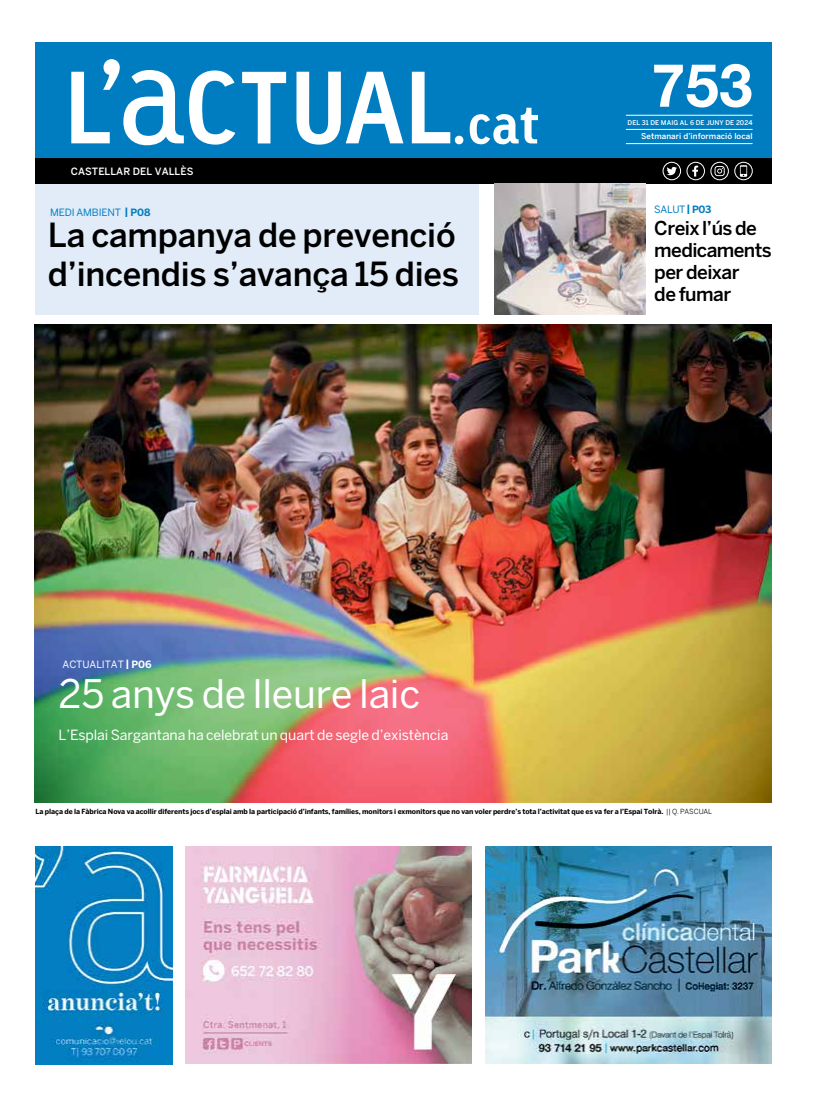
<style>
.page{position:relative;width:820px;height:1106px;background:#fff}
.page>*{position:absolute;margin:0;border:0;box-sizing:border-box;transform-origin:0 0}
.t1{font:700 60px "Helvetica Neue";color:#fff}
.t2{font:39px "Benton Sans";letter-spacing:-.005em;color:#fff}
.t3{font:500 33px/39px "Benton Sans";letter-spacing:-.01em;color:#000}
.t4{font:500 19px/22px "Benton Sans";letter-spacing:-.03em;color:#000}
.t5{font:14px "Benton Sans";letter-spacing:-.005em;color:#fff}
.t6{font:10px "Benton Sans";letter-spacing:-.005em;color:#007dc1}
.t7{font:500 10px "Benton Sans";letter-spacing:.005em;color:#fff}
.t8{font:10px "Benton Sans";letter-spacing:-.005em;color:#fff}
.t9{font:500 8px "Benton Sans";letter-spacing:.005em;color:#fff}
.t10{font:700 7px "Benton Sans";letter-spacing:-.01em;color:#000}
.t11{font:500 6.5px "Benton Sans";letter-spacing:.005em;color:#fff}
.s1{font-weight:700}
.s2{font-weight:400}
</style>
<div class="page">
<div style="left:35px;top:43px;width:736px;height:115px;background:#007dc1"></div>
<div style="left:35px;top:158px;width:736px;height:26px;background:#000"></div>
<hr style="left:625px;top:115px;width:127px;height:1px;background:#fff">
<hr style="left:625px;top:129px;width:127px;height:1px;background:#fff">
<hr style="left:625px;top:143px;width:127px;height:1px;background:#fff">
<svg style="left:242px;top:72px;width:44px;height:71px"></svg>
<svg style="left:296px;top:72px;width:107px;height:73px"></svg>
<svg style="left:71px;top:59px;width:164px;height:86px"></svg>
<svg style="left:411px;top:72px;width:52px;height:72px"></svg>
<svg style="left:469px;top:108px;width:68px;height:36px"></svg>
<div style="left:734px;top:162px;width:18px;height:18px;border:1px solid #fff;border-radius:50%"></div>
<svg style="left:739px;top:165px;width:7px;height:12px"></svg>
<div style="left:710px;top:162px;width:18px;height:18px;border:1px solid #fff;border-radius:50%"></div>
<svg style="left:714px;top:166px;width:10px;height:10px"></svg>
<div style="left:662px;top:162px;width:18px;height:18px;border:1px solid #fff;border-radius:50%"></div>
<svg style="left:667px;top:167px;width:9px;height:9px"></svg>
<div style="left:686px;top:162px;width:18px;height:18px;border:1px solid #fff;border-radius:50%"></div>
<svg style="left:692px;top:166px;width:6px;height:10px"></svg>
<img style="left:494px;top:184px;width:151px;height:130px">
<img style="left:35px;top:325px;width:736px;height:477px">
<div style="left:35px;top:184px;width:443px;height:130px;background:#e1ecf8"></div>
<img style="left:185px;top:846px;width:286px;height:217px">
<img style="left:485px;top:846px;width:286px;height:217px">
<img style="left:35px;top:846px;width:137px;height:218px">
<h3 class="t7" style="left:71px;top:165px;width:124px">CASTELLAR DEL VALLÈS</h3>
<h1 class="t1" style="left:651px;top:38px;width:102px">753</h1>
<p class="t11" style="left:627px;top:118px;width:126px">DEL 31 DE MAIG AL 6 DE JUNY DE 2024</p>
<p class="t9" style="left:641px;top:132px;width:113px">Setmanari d’informació local</p>
<h3 class="t6" style="left:50px;top:207px;width:102px">MEDI AMBIENT <span class="s1">| P08</span></h3>
<h3 class="t6" style="left:654px;top:203px;width:59px">SALUT <span class="s1">| P03</span></h3>
<h3 class="t3" style="left:48px;top:215px;width:412px">La campanya de prevenció d’incendis s’avança 15 dies</h3>
<h3 class="t4" style="left:654px;top:217px;width:119px">Creix l’ús de medicaments per deixar<br>de fumar</h3>
<h3 class="t8" style="left:63px;top:658px;width:90px">ACTUALITAT <span class="s1">| P06</span></h3>
<h2 class="t2" style="left:58px;top:671px;width:363px">25 anys de lleure laic</h2>
<h3 class="t5" style="left:58px;top:726px;width:391px">L’Esplai Sargantana ha celebrat un quart de segle d’existència</h3>
<p class="t10" style="left:35px;top:807px;width:678px">La plaça de la Fàbrica Nova va acollir diferents jocs d’esplai amb la participació d’infants, famílies, monitors i exmonitors que no van voler perdre’s tota l’activitat que es va fer a l’Espai Tolrà. <span class="s2">|| Q. PASCUAL</span></p>
</div>
